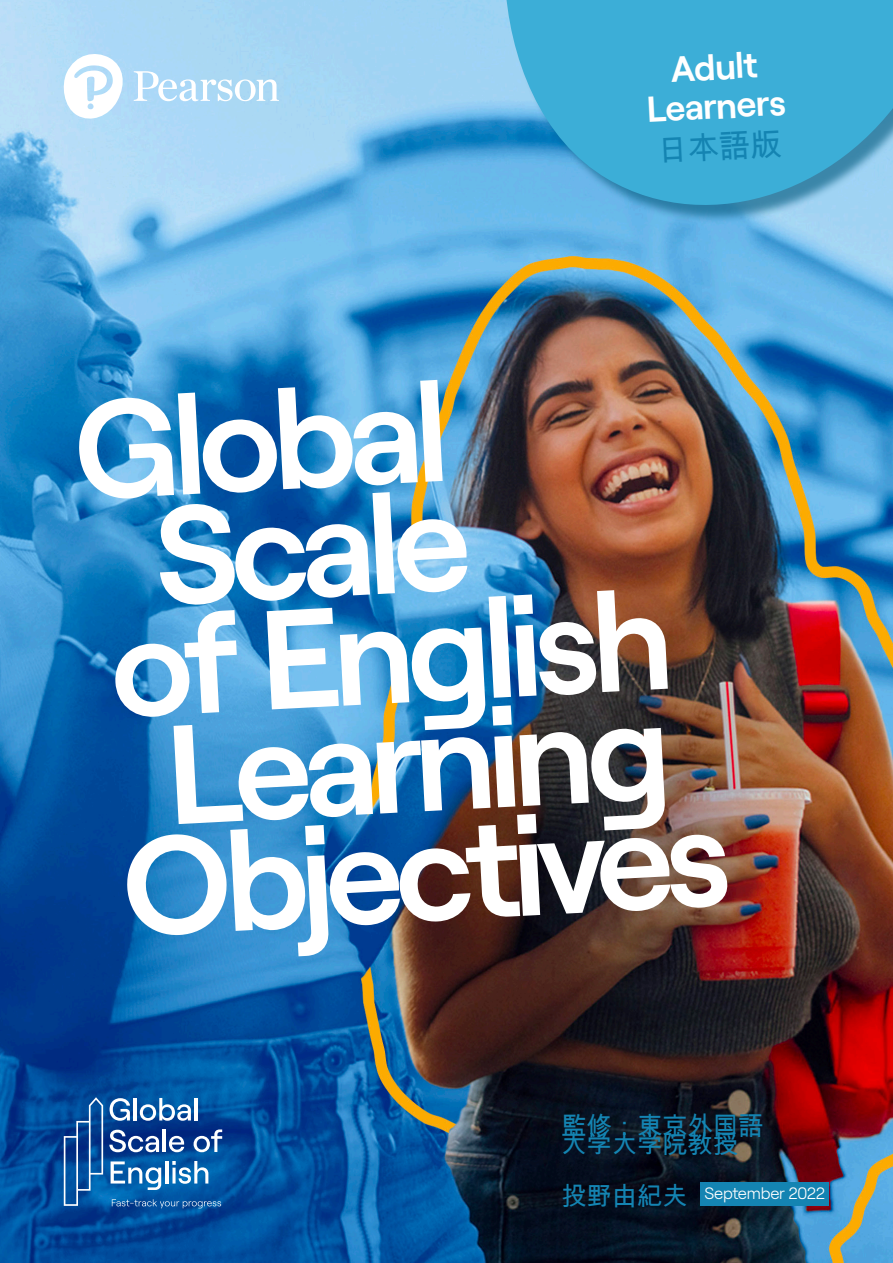
<style>
.page{position:relative;width:893px;height:1263px;background:#fff}
.page>*{position:absolute;margin:0;border:0;box-sizing:border-box;transform-origin:0 0}
.Cover_Header{font:600 140.55px "Roobert";color:#fff}
.RHS_top_text{font:600 36px "Roobert";color:#fff}
.Attribution_blue{font:31.5px "Arial Unicode MS";color:#1484b2}
.Attribution_blue-2{font:25.5px/18px "Arial Unicode MS";letter-spacing:-.01em;color:#1484b2}
.Updated_text{font:300 16.5px "Roobert";letter-spacing:-.015em;color:#fff}
</style>
<div class="page">
<img style="left:0;top:0;width:893px;height:1263px">
<svg style="left:505px;top:0;width:388px;height:239px;background:#4ab0da"></svg>
<svg style="left:61px;top:50px;width:66px;height:73px"></svg>
<svg style="left:134px;top:71px;width:145px;height:30px"></svg>
<div style="left:700px;top:1182px;width:129px;height:24px;background:#1484b2"></div>
<svg style="left:112px;top:1199px;width:109px;height:9px"></svg>
<svg style="left:64px;top:1097px;width:39px;height:109px;background:#2462a7"></svg>
<svg style="left:110px;top:1098px;width:20px;height:23px"></svg>
<hr style="left:134px;top:1098px;width:3px;height:22px;background:#fff">
<svg style="left:140px;top:1098px;width:51px;height:23px"></svg>
<hr style="left:195px;top:1098px;width:3px;height:22px;background:#fff">
<svg style="left:109px;top:1130px;width:50px;height:22px"></svg>
<hr style="left:163px;top:1129px;width:3px;height:23px;background:#fff">
<svg style="left:169px;top:1136px;width:15px;height:16px"></svg>
<svg style="left:194px;top:1129px;width:28px;height:23px"></svg>
<svg style="left:111px;top:1161px;width:50px;height:29px"></svg>
<hr style="left:165px;top:1161px;width:3px;height:22px;background:#fff">
<svg style="left:172px;top:1161px;width:36px;height:23px"></svg>
<p class="RHS_top_text" style="left:669px;top:41px;width:89px;rotate:-3deg">Adult</p>
<p class="RHS_top_text" style="left:645px;top:82px;width:141px;rotate:-3deg">Learners</p>
<p class="Attribution_blue" style="left:655px;top:128px;width:127px;rotate:-3deg">日本語版</p>
<p class="Cover_Header" style="left:68px;top:343px;width:377px;rotate:-3deg">Global</p>
<p class="Cover_Header" style="left:150px;top:448px;width:317px;rotate:-3deg">Scale</p>
<p class="Cover_Header" style="left:105px;top:560px;width:564px;rotate:-3deg">of English</p>
<p class="Cover_Header" style="left:161px;top:667px;width:506px;rotate:-3deg">Learning</p>
<p class="Cover_Header" style="left:117px;top:779px;width:610px;rotate:-3deg">Objectives</p>
<p class="Attribution_blue-2" style="left:561px;top:1116px;width:204px">監修：東京外国語大学大学院教授</p>
<p class="Attribution_blue-2" style="left:561px;top:1186px;width:128px">投野由紀夫</p>
<p class="Updated_text" style="left:705px;top:1181px;width:122px">September 2022</p>
</div>
